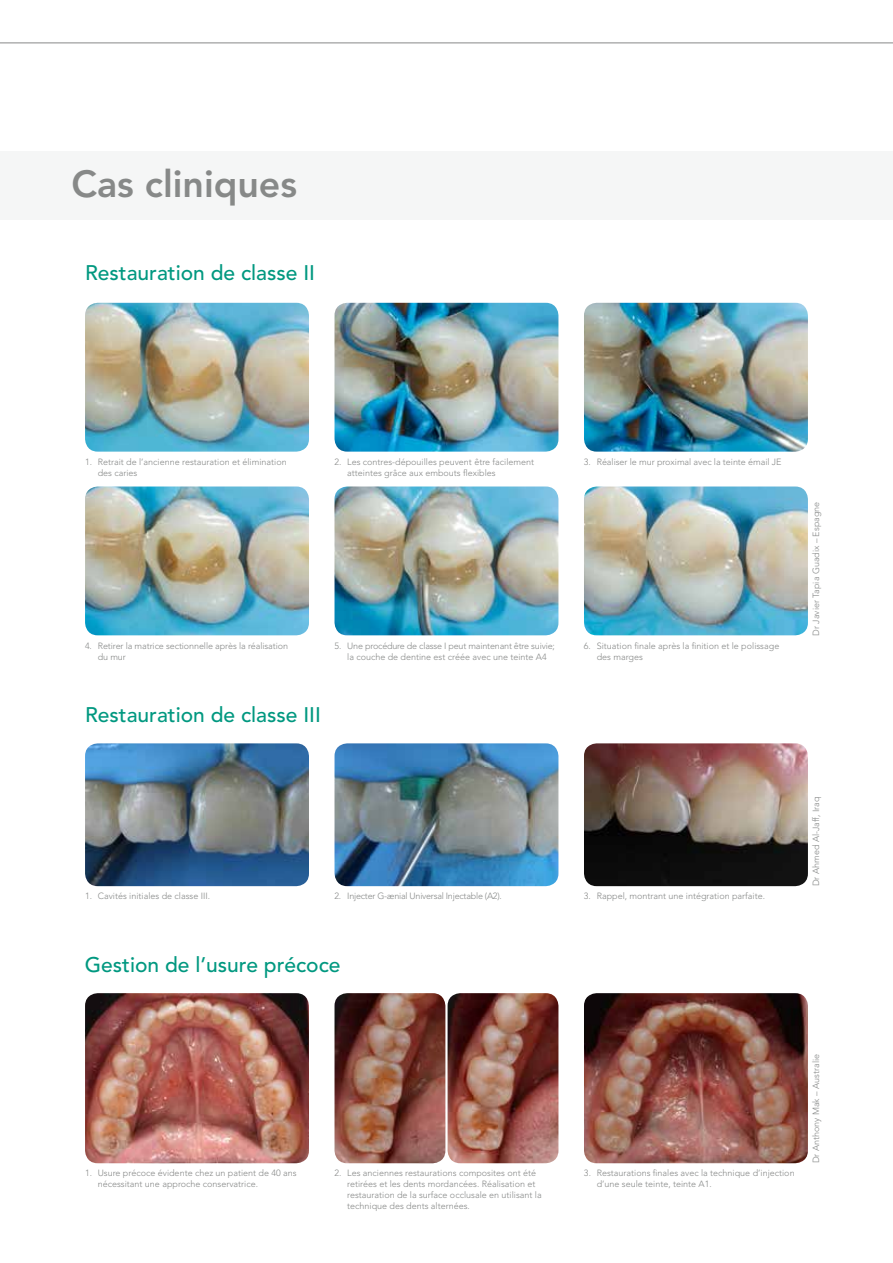
<style>
.page{position:relative;width:893px;height:1263px;background:#fff}
.page>*{position:absolute;margin:0;border:0;box-sizing:border-box;transform-origin:0 0}
.t1{font:800 37.5px "Avenir";color:#878988}
.t2{font:500 21px "Avenir";color:#009880}
.t3{font:300 9px/10.8px "Avenir";color:#878988}
.t4{font:300 9px/10.8px "Avenir";letter-spacing:-.02em;color:#878988;text-align:center}
.t5{font:300 9px "Avenir";letter-spacing:-.025em;color:#878988}
</style>
<div class="page">
<div style="left:0;top:151px;width:893px;height:68px;background:#f5f6f6"></div>
<img style="left:85px;top:743px;width:224px;height:143px">
<img style="left:334px;top:743px;width:224px;height:143px">
<img style="left:584px;top:743px;width:224px;height:143px">
<img style="left:85px;top:303px;width:224px;height:149px">
<img style="left:85px;top:486px;width:224px;height:149px">
<img style="left:334px;top:486px;width:224px;height:149px">
<img style="left:334px;top:303px;width:224px;height:149px">
<img style="left:584px;top:303px;width:224px;height:149px">
<img style="left:584px;top:486px;width:224px;height:149px">
<img style="left:85px;top:993px;width:224px;height:170px">
<img style="left:334px;top:993px;width:111px;height:170px">
<img style="left:448px;top:993px;width:110px;height:170px">
<img style="left:584px;top:993px;width:224px;height:170px">
<svg style="left:0;top:42px;width:893px;height:2px;background:#c2c3c3"></svg>
<h1 class="t1" style="left:71px;top:162px;width:227px">Cas cliniques</h1>
<h2 class="t2" style="left:85px;top:260px;width:231px">Restauration de classe II</h2>
<p class="t3" style="left:347px;top:457px;width:188px;text-indent:-13px">2. Les contres-dépouilles peuvent être facilement atteintes grâce aux embouts flexibles</p>
<p class="t3" style="left:85px;top:457px;width:203px">1. Retrait de l’ancienne restauration et élimination</p>
<p class="t3" style="left:584px;top:457px;width:199px">3. Réaliser le mur proximal avec la teinte émail JE</p>
<p class="t3" style="left:98px;top:467px;width:41px">des caries</p>
<p class="t3" style="left:98px;top:640px;width:192px;text-indent:-13px">4. Retirer la matrice sectionnelle après la réalisation du mur</p>
<p class="t4" style="left:334px;top:640px;width:222px">5. Une procédure de classe I peut maintenant être suivie; la couche de dentine est créée avec une teinte A4</p>
<h2 class="t2" style="left:85px;top:703px;width:237px">Restauration de classe III</h2>
<p class="t3" style="left:597px;top:640px;width:184px;text-indent:-13px">6. Situation finale après la finition et le polissage des marges</p>
<p class="t3" style="left:85px;top:891px;width:127px">1. Cavités initiales de classe III.</p>
<p class="t5" style="left:334px;top:891px;width:169px">2. Injecter G-ænial Universal Injectable (A2).</p>
<h2 class="t2" style="left:85px;top:952px;width:257px">Gestion de l’usure précoce</h2>
<p class="t3" style="left:584px;top:891px;width:183px">3. Rappel, montrant une intégration parfaite.</p>
<p class="t3" style="left:810px;top:636px;width:135px;rotate:-90deg">Dr Javier Tapia Guadix – Espagne</p>
<p class="t3" style="left:810px;top:886px;width:91px;rotate:-90deg">Dr Ahmed Al-Jaff, Iraq</p>
<p class="t3" style="left:98px;top:1168px;width:200px;text-indent:-13px">1. Usure précoce évidente chez un patient de 40 ans nécessitant une approche conservatrice.</p>
<p class="t3" style="left:347px;top:1168px;width:196px;text-indent:-13px">2. Les anciennes restaurations composites ont été retirées et les dents mordancées. Réalisation et restauration de la surface occlusale en utilisant la technique des dents alternées.</p>
<p class="t3" style="left:597px;top:1168px;width:199px;text-indent:-13px">3. Restaurations finales avec la technique d’injection d’une seule teinte, teinte A1.</p>
<p class="t3" style="left:810px;top:1163px;width:111px;rotate:-90deg">Dr Anthony Mak – Australie</p>
</div>
